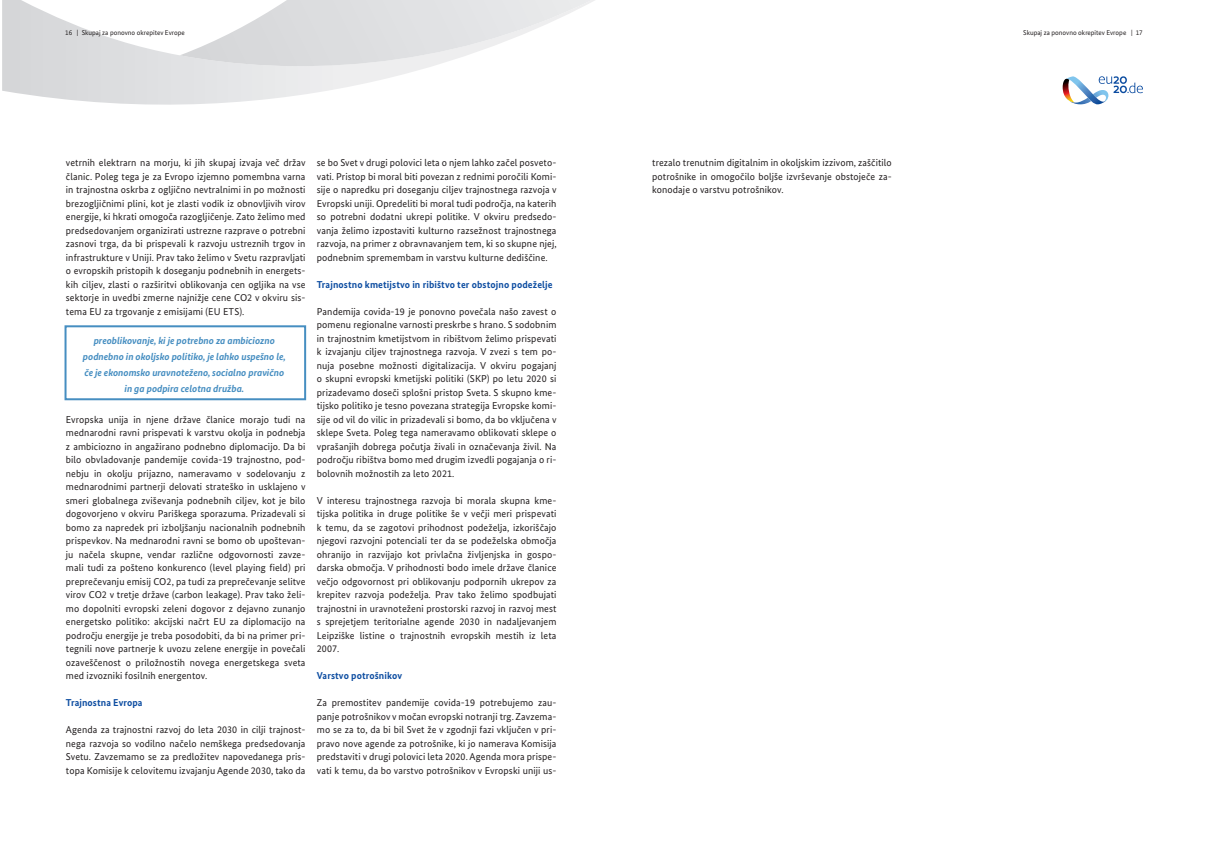
<style>
.page{position:relative;width:1208px;height:859px;background:#fff}
.page>*{position:absolute;margin:0;border:0;box-sizing:border-box;transform-origin:0 0}
.t1{font:10px/13.5px "Bundes Sans";letter-spacing:.01em;color:#231f20;text-align:justify}
.t2{font:italic 700 10px "Bundes Sans";letter-spacing:-.005em;color:#468ec1}
.t3{font:700 10px "Bundes Sans";letter-spacing:.01em;color:#0d4da1}
.t4{font:7px "Bundes Sans";color:#231f20}
</style>
<div class="page">
<svg style="left:1062px;top:76px;width:81px;height:28px"></svg>
<svg style="left:2px;top:0;width:593px;height:105px"></svg>
<svg style="left:180px;top:0;width:412px;height:76px"></svg>
<div style="left:65px;top:325px;width:241px;height:75px;background:#fff;border:2px solid #468ec1"></div>
<p class="t4" style="left:65px;top:29px;width:121px">16 | Skupaj za ponovno okrepitev Evrope</p>
<p class="t1" style="left:66px;top:156px;width:241px">vetrnih elektrarn na morju, ki jih skupaj izvaja več držav članic. Poleg tega je za Evropo izjemno pomembna varna in trajnostna oskrba z ogljično nevtralnimi in po možnosti brezogljičnimi plini, kot je zlasti vodik iz obnovljivih virov energije, ki hkrati omogoča razogljičenje. Zato želimo med predsedovanjem organizirati ustrezne razprave o potrebni zasnovi trga, da bi prispevali k razvoju ustreznih trgov in infrastrukture v Uniji. Prav tako želimo v Svetu razpravljati o evropskih pristopih k doseganju podnebnih in energets&shy;kih ciljev, zlasti o razširitvi oblikovanja cen ogljika na vse sektorje in uvedbi zmerne najnižje cene CO2 v okviru sis&shy;tema EU za trgovanje z emisijami (EU ETS).</p>
<p class="t2" style="left:94px;top:334px;width:183px">preoblikovanje, ki je potrebno za ambiciozno</p>
<p class="t2" style="left:83px;top:350px;width:204px">podnebno in okoljsko politiko, je lahko uspešno le,</p>
<p class="t2" style="left:84px;top:366px;width:201px">če je ekonomsko uravnoteženo, socialno pravično</p>
<p class="t2" style="left:125px;top:382px;width:121px">in ga podpira celotna družba.</p>
<p class="t1" style="left:66px;top:412px;width:241px">Evropska unija in njene države članice morajo tudi na mednarodni ravni prispevati k varstvu okolja in podnebja z ambiciozno in angažirano podnebno diplomacijo. Da bi bilo obvladovanje pandemije covida-19 trajnostno, pod&shy;nebju in okolju prijazno, nameravamo v sodelovanju z mednarodnimi partnerji delovati strateško in usklajeno v smeri globalnega zviševanja podnebnih ciljev, kot je bilo dogovorjeno v okviru Pariškega sporazuma. Prizadevali si bomo za napredek pri izboljšanju nacionalnih podnebnih prispevkov. Na mednarodni ravni se bomo ob upoštevan&shy;ju načela skupne, vendar različne odgovornosti zavze&shy;mali tudi za pošteno konkurenco (level playing field) pri preprečevanju emisij CO2, pa tudi za preprečevanje selitve virov CO2 v tretje države (carbon leakage). Prav tako želi&shy;mo dopolniti evropski zeleni dogovor z dejavno zunanjo energetsko politiko: akcijski načrt EU za diplomacijo na področju energije je treba posodobiti, da bi na primer pri&shy;tegnili nove partnerje k uvozu zelene energije in povečali ozaveščenost o priložnostih novega energetskega sveta med izvozniki fosilnih energentov.</p>
<p class="t3" style="left:66px;top:696px;width:78px">Trajnostna Evropa</p>
<p class="t1" style="left:66px;top:723px;width:241px">Agenda za trajnostni razvoj do leta 2030 in cilji trajnost&shy;nega razvoja so vodilno načelo nemškega predsedovanja Svetu. Zavzemamo se za predložitev napovedanega pris&shy;topa Komisije k celovitemu izvajanju Agende 2030, tako da</p>
<p class="t1" style="left:317px;top:156px;width:241px">se bo Svet v drugi polovici leta o njem lahko začel posveto&shy;vati. Pristop bi moral biti povezan z rednimi poročili Komi&shy;sije o napredku pri doseganju ciljev trajnostnega razvoja v Evropski uniji. Opredeliti bi moral tudi področja, na katerih so potrebni dodatni ukrepi politike. V okviru predsedo&shy;vanja želimo izpostaviti kulturno razsežnost trajnostnega razvoja, na primer z obravnavanjem tem, ki so skupne njej, podnebnim spremembam in varstvu kulturne dediščine.</p>
<p class="t3" style="left:317px;top:278px;width:237px">Trajnostno kmetijstvo in ribištvo ter obstojno podeželje</p>
<p class="t1" style="left:317px;top:304px;width:241px">Pandemija covida-19 je ponovno povečala našo zavest o pomenu regionalne varnosti preskrbe s hrano. S sodobnim in trajnostnim kmetijstvom in ribištvom želimo prispevati k izvajanju ciljev trajnostnega razvoja. V zvezi s tem po&shy;nuja posebne možnosti digitalizacija. V okviru pogajanj o skupni evropski kmetijski politiki (SKP) po letu 2020 si prizadevamo doseči splošni pristop Sveta. S skupno kme&shy;tijsko politiko je tesno povezana strategija Evropske komi&shy;sije od vil do vilic in prizadevali si bomo, da bo vključena v sklepe Sveta. Poleg tega nameravamo oblikovati sklepe o vprašanjih dobrega počutja živali in označevanja živil. Na področju ribištva bomo med drugim izvedli pogajanja o ri&shy;bolovnih možnostih za leto 2021.</p>
<p class="t1" style="left:317px;top:493px;width:241px">V interesu trajnostnega razvoja bi morala skupna kme&shy;tijska politika in druge politike še v večji meri prispevati k temu, da se zagotovi prihodnost podeželja, izkoriščajo njegovi razvojni potenciali ter da se podeželska območja ohranijo in razvijajo kot privlačna življenjska in gospo&shy;darska območja. V prihodnosti bodo imele države članice večjo odgovornost pri oblikovanju podpornih ukrepov za krepitev razvoja podeželja. Prav tako želimo spodbujati trajnostni in uravnoteženi prostorski razvoj in razvoj mest s sprejetjem teritorialne agende 2030 in nadaljevanjem Leipziške listine o trajnostnih evropskih mestih iz leta 2007.</p>
<p class="t3" style="left:317px;top:669px;width:87px">Varstvo potrošnikov</p>
<p class="t1" style="left:317px;top:696px;width:241px">Za premostitev pandemije covida-19 potrebujemo zau&shy;panje potrošnikov v močan evropski notranji trg. Zavzema&shy;mo se za to, da bi bil Svet že v zgodnji fazi vključen v pri&shy;pravo nove agende za potrošnike, ki jo namerava Komisija predstaviti v drugi polovici leta 2020. Agenda mora prispe&shy;vati k temu, da bo varstvo potrošnikov v Evropski uniji us-</p>
<p class="t1" style="left:652px;top:156px;width:241px">trezalo trenutnim digitalnim in okoljskim izzivom, zaščitilo potrošnike in omogočilo boljše izvrševanje obstoječe za&shy;konodaje o varstvu potrošnikov.</p>
<p class="t4" style="left:1023px;top:29px;width:121px">Skupaj za ponovno okrepitev Evrope | 17</p>
</div>
